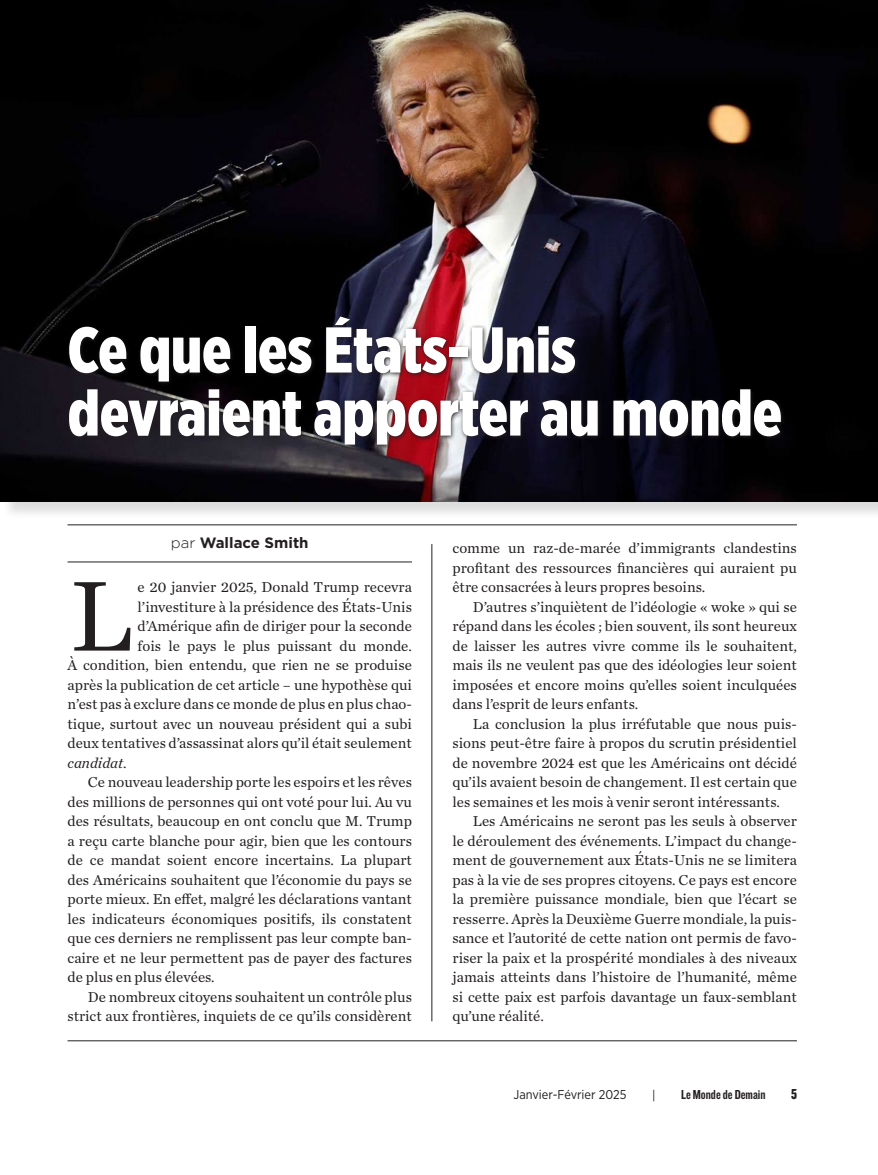
<style>
.page{position:relative;width:878px;height:1175px;background:#fff}
.page>*{position:absolute;margin:0;border:0;box-sizing:border-box;transform-origin:0 0}
.t1{font:103.95px "Chronicle Text G1";color:#231f20}
.t2{font:900 64.5px/63px "Gotham X Narrow";color:#fff}
.t3{font:15px/19.5px "Chronicle Text G1";color:#231f20;text-align:justify}
.t4{font:700 15px "Gotham";color:#231f20}
.t5{font:italic 15px "Chronicle Text G1";color:#231f20}
.t6{font:15px "Knockout 69 Full Liteweight";color:#231f20}
.t7{font:13.5px "Knockout 49 Liteweight";color:#231f20}
.t8{font:12.75px "Gotham Narrow";color:#231f20}
.t9{font:12.75px "Whitney";color:#231f20}
.s1{font-weight:300}
.s2{font-style:normal}
</style>
<div class="page">
<div style="left:2px;top:0;width:876px;height:520px;background:#231f20;opacity:.15"></div>
<img style="left:0;top:0;width:878px;height:501px">
<hr style="left:68px;top:524px;width:728px;height:1px;background:#231f20">
<div style="left:66px;top:313px;width:720px;height:137px;background:#231f20;opacity:.93"></div>
<hr style="left:68px;top:1040px;width:728px;height:1px;background:#231f20">
<hr style="left:431px;top:544px;width:1px;height:477px;background:#231f20">
<hr style="left:68px;top:561px;width:344px;height:1px;background:#231f20">
<h2 class="t2" style="left:68px;top:317px;width:716px">Ce que les États-Unis devraient apporter au monde</h2>
<p class="t4" style="left:171px;top:533px;width:139px"><span class="s1">par</span> Wallace Smith</p>
<h1 class="t1" style="left:70px;top:537px;width:65px">L</h1>
<p class="t3" style="left:138px;top:576px;width:276px">e 20 janvier 2025, Donald Trump recevra</p>
<p class="t3" style="left:138px;top:596px;width:276px">l’investiture à la présidence des États-Unis</p>
<p class="t3" style="left:138px;top:615px;width:276px">d’Amérique afin de diriger pour la seconde</p>
<p class="t3" style="left:138px;top:635px;width:276px">fois le pays le plus puissant du monde.</p>
<p class="t3" style="left:68px;top:654px;width:346px">À condition, bien entendu, que rien ne se produise</p>
<p class="t3" style="left:68px;top:674px;width:346px">après la publication de cet article – une hypothèse qui</p>
<p class="t3" style="left:68px;top:693px;width:346px">n’est pas à exclure dans ce monde de plus en plus chao-</p>
<p class="t3" style="left:68px;top:713px;width:346px">tique, surtout avec un nouveau président qui a subi</p>
<p class="t3" style="left:68px;top:732px;width:346px">deux tentatives d’assassinat alors qu’il était seulement</p>
<p class="t5" style="left:68px;top:751px;width:61px">candidat<span class="s2">.</span></p>
<p class="t3" style="left:88px;top:771px;width:325px">Ce nouveau leadership porte les espoirs et les rêves</p>
<p class="t3" style="left:68px;top:791px;width:346px">des millions de personnes qui ont voté pour lui. Au vu</p>
<p class="t3" style="left:68px;top:810px;width:346px">des résultats, beaucoup en ont conclu que M. Trump</p>
<p class="t3" style="left:68px;top:830px;width:346px">a reçu carte blanche pour agir, bien que les contours</p>
<p class="t3" style="left:68px;top:849px;width:346px">de ce mandat soient encore incertains. La plupart</p>
<p class="t3" style="left:68px;top:869px;width:346px">des Américains souhaitent que l’économie du pays se</p>
<p class="t3" style="left:68px;top:888px;width:346px">porte mieux. En effet, malgré les déclarations vantant</p>
<p class="t3" style="left:68px;top:908px;width:346px">les indicateurs économiques positifs, ils constatent</p>
<p class="t3" style="left:68px;top:927px;width:346px">que ces derniers ne remplissent pas leur compte ban-</p>
<p class="t3" style="left:68px;top:947px;width:346px">caire et ne leur permettent pas de payer des factures</p>
<p class="t3" style="left:68px;top:966px;width:149px">de plus en plus élevées.</p>
<p class="t3" style="left:88px;top:986px;width:325px">De nombreux citoyens souhaitent un contrôle plus</p>
<p class="t3" style="left:68px;top:1005px;width:346px">strict aux frontières, inquiets de ce qu’ils considèrent</p>
<p class="t3" style="left:452px;top:537px;width:346px">comme un raz-de-marée d’immigrants clandestins profitant des ressources financières qui auraient pu être consacrées à leurs propres besoins.</p>
<p class="t3" style="left:452px;top:596px;width:346px;text-indent:20px">D’autres s’inquiètent de l’idéologie « woke » qui se répand dans les écoles ; bien souvent, ils sont heureux de laisser les autres vivre comme ils le souhaitent, mais ils ne veulent pas que des idéologies leur soient imposées et encore moins qu’elles soient inculquées dans l’esprit de leurs enfants.</p>
<p class="t3" style="left:452px;top:713px;width:346px;text-indent:20px">La conclusion la plus irréfutable que nous puis&shy;sions peut-être faire à propos du scrutin présidentiel de novembre 2024 est que les Américains ont décidé qu’ils avaient besoin de changement. Il est certain que les semaines et les mois à venir seront intéressants.</p>
<p class="t3" style="left:452px;top:810px;width:346px;text-indent:20px">Les Américains ne seront pas les seuls à observer le déroulement des événements. L’impact du change&shy;ment de gouvernement aux États-Unis ne se limitera pas à la vie de ses propres citoyens. Ce pays est encore la première puissance mondiale, bien que l’écart se resserre. Après la Deuxième Guerre mondiale, la puis&shy;sance et l’autorité de cette nation ont permis de favo&shy;riser la paix et la prospérité mondiales à des niveaux jamais atteints dans l’histoire de l’humanité, même si cette paix est parfois davantage un faux-semblant qu’une réalité.</p>
<p class="t8" style="left:513px;top:1086px;width:115px">Janvier-Février 2025</p>
<p class="t9" style="left:652px;top:1086px;width:5px">|</p>
<p class="t7" style="left:681px;top:1086px;width:86px">Le Monde de Demain</p>
<p class="t6" style="left:791px;top:1084px;width:7px">5</p>
</div>
